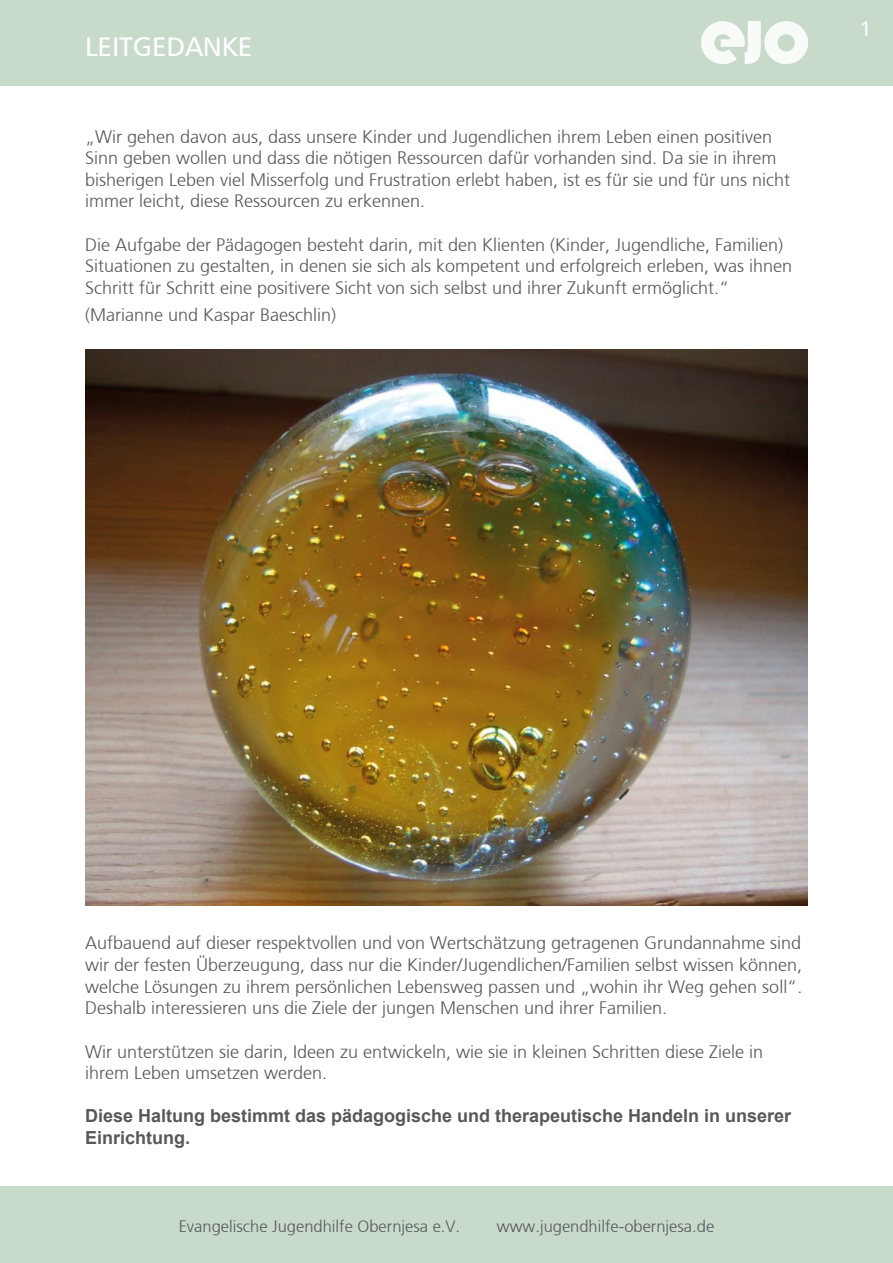
<style>
.page{position:relative;width:893px;height:1263px;background:#fff}
.page>*{position:absolute;margin:0;border:0;box-sizing:border-box;transform-origin:0 0}
.t1{font:27px "Frutiger";color:#fff}
.t2{font:21px "Frutiger";color:#fff}
.t3{font:300 18px/21.6px "Frutiger";color:#57585a}
.Ueberschrift_im_Text{font:700 18px "Arial";color:#57585a}
.t4{font:300 16.5px "Frutiger";color:#57585a}
</style>
<div class="page">
<div style="left:0;top:1186px;width:893px;height:77px;background:#c8daca"></div>
<div style="left:0;top:0;width:893px;height:85px;background:#c8daca"></div>
<img style="left:702px;top:21px;width:106px;height:43px">
<img style="left:85px;top:350px;width:723px;height:555px">
<p class="t1" style="left:85px;top:29px;width:169px">LEITGEDANKE</p>
<p class="t3" style="left:85px;top:126px;width:707px">„Wir gehen davon aus, dass unsere Kinder und Jugendlichen ihrem Leben einen positiven Sinn geben wollen und dass die nötigen Ressourcen dafür vorhanden sind. Da sie in ihrem bisherigen Leben viel Misserfolg und Frustration erlebt haben, ist es für sie und für uns nicht immer leicht, diese Ressourcen zu erkennen.</p>
<p class="t3" style="left:85px;top:234px;width:709px">Die Aufgabe der Pädagogen besteht darin, mit den Klienten (Kinder, Jugendliche, Familien)<br>Situationen zu gestalten, in denen sie sich als kompetent und erfolgreich erleben, was ihnen<br>Schritt für Schritt eine positivere Sicht von sich selbst und ihrer Zukunft ermöglicht.“</p>
<p class="t3" style="left:85px;top:304px;width:253px">(Marianne und Kaspar Baeschlin)</p>
<p class="t2" style="left:860px;top:16px;width:14px">1</p>
<p class="t3" style="left:85px;top:932px;width:719px;text-align:justify">Aufbauend auf dieser respektvollen und von Wertschätzung getragenen Grundannahme sind wir der festen Überzeugung, dass nur die Kinder/Jugendlichen/Familien selbst wissen können, welche Lösungen zu ihrem persönlichen Lebensweg passen und „wohin ihr Weg gehen soll“.</p>
<p class="t3" style="left:85px;top:997px;width:584px">Deshalb interessieren uns die Ziele der jungen Menschen und ihrer Familien.</p>
<p class="t3" style="left:85px;top:1040px;width:680px">Wir unterstützen sie darin, Ideen zu entwickeln, wie sie in kleinen Schritten diese Ziele in</p>
<p class="t3" style="left:85px;top:1062px;width:244px">ihrem Leben umsetzen werden.</p>
<p class="Ueberschrift_im_Text" style="left:85px;top:1104px;width:708px">Diese Haltung bestimmt das pädagogische und therapeutische Handeln in unserer</p>
<p class="Ueberschrift_im_Text" style="left:85px;top:1126px;width:107px">Einrichtung.</p>
<p class="t4" style="left:179px;top:1216px;width:283px">Evangelische Jugendhilfe Obernjesa e.V.</p>
<p class="t4" style="left:497px;top:1216px;width:219px">www.jugendhilfe-obernjesa.de</p>
</div>
